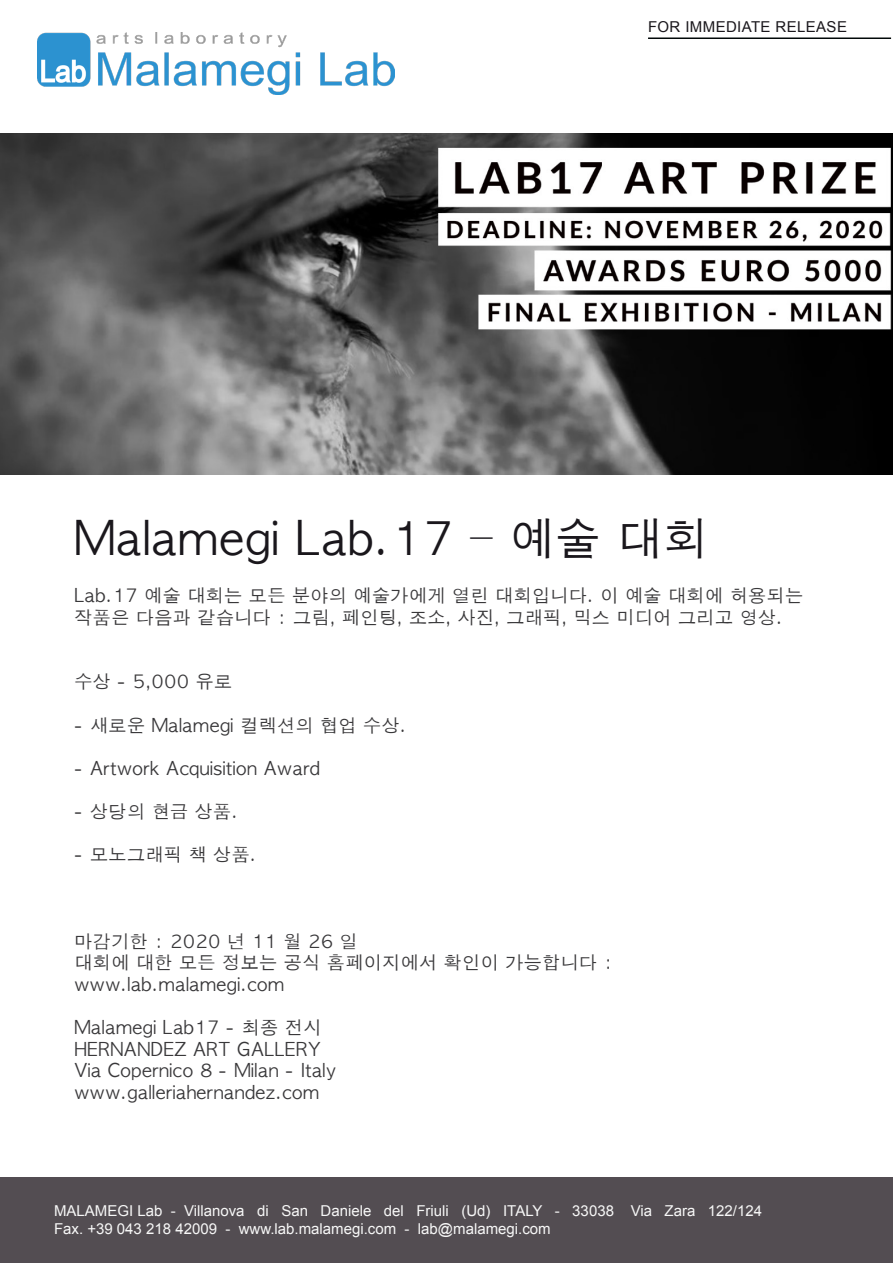
<style>
.page{position:relative;width:893px;height:1263px;background:#fff}
.page>*{position:absolute;margin:0;border:0;box-sizing:border-box;transform-origin:0 0}
.t1{font:45px "Apple Gothic";letter-spacing:.025em;color:#1a171c}
.t2{font:18px/21.6px "Apple Gothic";letter-spacing:.025em;color:#39383a}
.t3{font:15px "Arial";color:#f7f7f7}
.t4{font:15px "Arial";letter-spacing:.025em;color:#1a171c}
</style>
<div class="page">
<img style="left:0;top:134px;width:893px;height:340px">
<div style="left:0;top:1178px;width:893px;height:85px;background:#534d52"></div>
<hr style="left:648px;top:38px;width:243px;height:1px;background:#010808">
<img style="left:38px;top:32px;width:356px;height:63px">
<p class="t4" style="left:648px;top:17px;width:200px">FOR IMMEDIATE RELEASE</p>
<p class="t1" style="left:74px;top:513px;width:635px">Malamegi Lab.17 – 예술 대회</p>
<p class="t2" style="left:74px;top:585px;width:730px">Lab.17 예술 대회는 모든 분야의 예술가에게 열린 대회입니다. 이 예술 대회에 허용되는 작품은 다음과 같습니다 : 그림, 페인팅, 조소, 사진, 그래픽, 믹스 미디어 그리고 영상.</p>
<p class="t2" style="left:74px;top:671px;width:159px">수상 - 5,000 유로</p>
<p class="t2" style="left:74px;top:714px;width:333px">- 새로운 Malamegi 컬렉션의 협업 수상.</p>
<p class="t2" style="left:74px;top:758px;width:247px">- Artwork Acquisition Award</p>
<p class="t2" style="left:74px;top:801px;width:165px">- 상당의 현금 상품.</p>
<p class="t2" style="left:74px;top:844px;width:183px">- 모노그래픽 책 상품.</p>
<p class="t2" style="left:74px;top:930px;width:285px">마감기한 : 2020 년 11 월 26 일</p>
<p class="t2" style="left:74px;top:952px;width:540px">대회에 대한 모든 정보는 공식 홈페이지에서 확인이 가능합니다 :</p>
<p class="t2" style="left:74px;top:974px;width:211px">www.lab.malamegi.com</p>
<p class="t2" style="left:74px;top:1017px;width:248px">Malamegi Lab17 - 최종 전시</p>
<p class="t2" style="left:74px;top:1038px;width:248px">HERNANDEZ ART GALLERY</p>
<p class="t2" style="left:74px;top:1060px;width:263px">Via Copernico 8 - Milan - Italy</p>
<p class="t2" style="left:74px;top:1082px;width:246px">www.galleriahernandez.com</p>
<p class="t3" style="left:54px;top:1200px;width:710px">MALAMEGI Lab - Villanova di San Daniele del Friuli (Ud) ITALY - 33038 Via Zara 122/124</p>
<p class="t3" style="left:54px;top:1218px;width:498px">Fax. +39 043 218 42009 - www.lab.malamegi.com - lab@malamegi.com</p>
</div>
